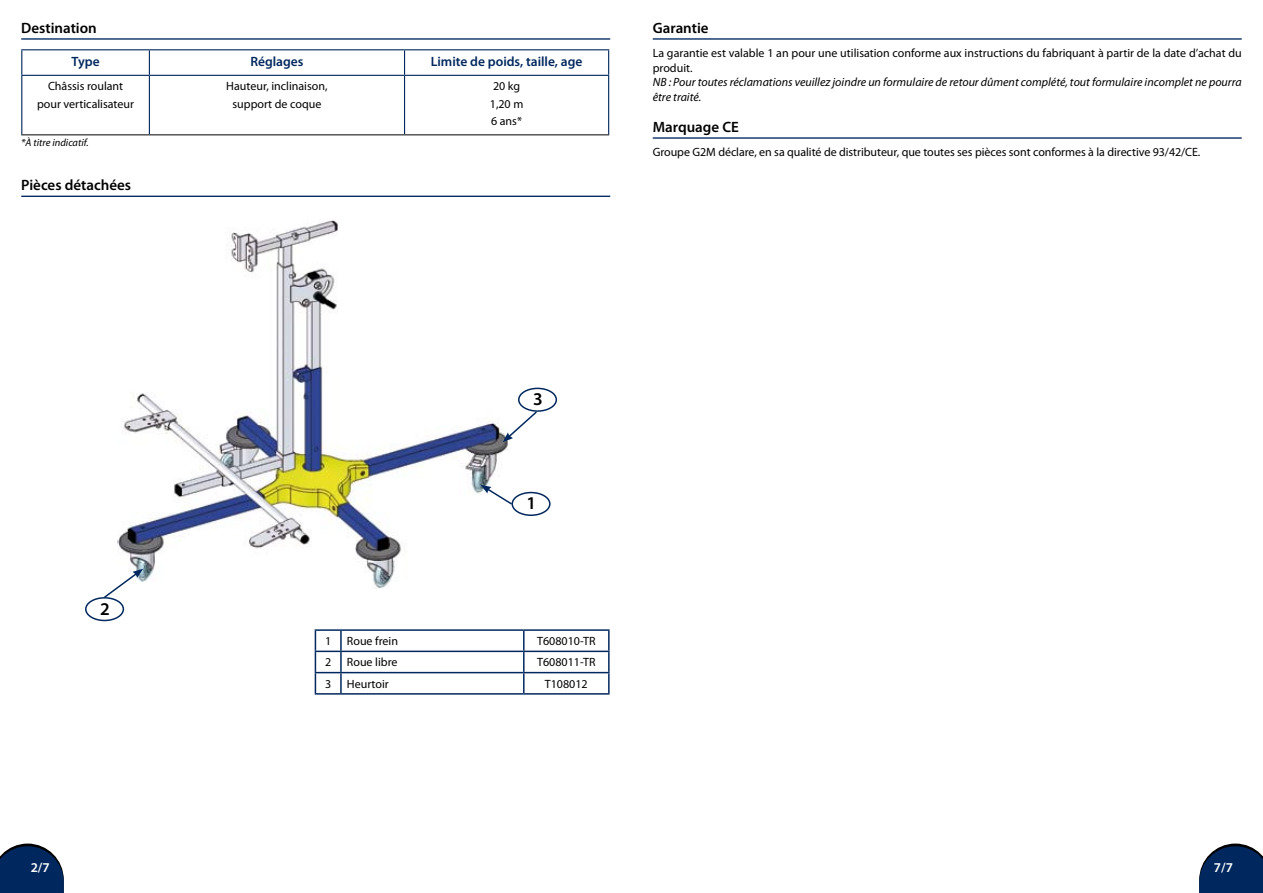
<style>
.page{position:relative;width:1263px;height:893px;background:#fff}
.page>*{position:absolute;margin:0;border:0;box-sizing:border-box;transform-origin:0 0}
.t1{font:600 18px "Myriad Pro";color:#000}
.t2{font:600 15px "Myriad Pro";color:#000}
.t3{font:600 13.5px "Myriad Pro";color:#00285e}
.t4{font:600 13.5px "Myriad Pro";color:#fff}
.t5{font:12px/17.5px "Myriad Pro";color:#000}
.t6{font:italic 12px/14.4px "Myriad Pro";color:#000}
.t7{font:italic 10.5px "Myriad Pro";color:#000}
</style>
<div class="page">
<svg style="left:1199px;top:843px;width:64px;height:50px;background:#22436e"></svg>
<svg style="left:0;top:843px;width:64px;height:50px;background:#22436e"></svg>
<hr style="left:21px;top:38px;width:589px;height:2px;background:#00285e">
<hr style="left:21px;top:196px;width:589px;height:1px;background:#00285e">
<img style="left:118px;top:220px;width:393px;height:369px">
<svg style="left:104px;top:569px;width:39px;height:30px"></svg>
<div style="left:511px;top:492px;width:40px;height:24px;border:2px solid #00285e;border-radius:50%"></div>
<div style="left:85px;top:597px;width:39px;height:24px;border:2px solid #00285e;border-radius:50%"></div>
<div style="left:518px;top:388px;width:39px;height:24px;border:2px solid #00285e;border-radius:50%"></div>
<svg style="left:480px;top:485px;width:34px;height:21px"></svg>
<hr style="left:315px;top:629px;width:26px;height:2px;background:#00285e">
<hr style="left:341px;top:629px;width:183px;height:2px;background:#00285e">
<hr style="left:340px;top:631px;width:2px;height:20px;background:#00285e">
<hr style="left:524px;top:629px;width:86px;height:2px;background:#00285e">
<hr style="left:608px;top:631px;width:2px;height:20px;background:#00285e">
<hr style="left:341px;top:651px;width:183px;height:1px;background:#00285e">
<hr style="left:340px;top:652px;width:2px;height:20px;background:#00285e">
<hr style="left:524px;top:651px;width:86px;height:1px;background:#00285e">
<hr style="left:608px;top:652px;width:2px;height:20px;background:#00285e">
<svg style="left:315px;top:631px;width:26px;height:62px"></svg>
<hr style="left:341px;top:672px;width:183px;height:1px;background:#00285e">
<hr style="left:340px;top:673px;width:2px;height:20px;background:#00285e">
<hr style="left:524px;top:672px;width:86px;height:1px;background:#00285e">
<svg style="left:523px;top:631px;width:1px;height:62px"></svg>
<hr style="left:608px;top:673px;width:2px;height:20px;background:#00285e">
<hr style="left:315px;top:693px;width:26px;height:2px;background:#00285e">
<hr style="left:341px;top:693px;width:183px;height:2px;background:#00285e">
<hr style="left:524px;top:693px;width:86px;height:2px;background:#00285e">
<svg style="left:503px;top:410px;width:35px;height:32px"></svg>
<hr style="left:653px;top:137px;width:589px;height:2px;background:#00285e">
<hr style="left:653px;top:38px;width:589px;height:2px;background:#00285e">
<hr style="left:21px;top:134px;width:128px;height:1px;background:#000">
<hr style="left:149px;top:134px;width:255px;height:1px;background:#000">
<hr style="left:404px;top:134px;width:205px;height:1px;background:#000">
<svg style="left:21px;top:50px;width:1px;height:25px"></svg>
<hr style="left:21px;top:49px;width:128px;height:1px;background:#00285e">
<svg style="left:149px;top:50px;width:1px;height:25px"></svg>
<hr style="left:149px;top:49px;width:255px;height:1px;background:#00285e">
<svg style="left:404px;top:50px;width:1px;height:25px"></svg>
<hr style="left:404px;top:49px;width:205px;height:1px;background:#00285e">
<svg style="left:608px;top:50px;width:1px;height:25px"></svg>
<hr style="left:21px;top:76px;width:1px;height:58px;background:#00285e">
<hr style="left:21px;top:75px;width:128px;height:1px;background:#00285e">
<hr style="left:149px;top:76px;width:1px;height:58px;background:#00285e">
<hr style="left:149px;top:75px;width:255px;height:1px;background:#00285e">
<hr style="left:404px;top:76px;width:1px;height:58px;background:#00285e">
<hr style="left:404px;top:75px;width:205px;height:1px;background:#00285e">
<hr style="left:608px;top:76px;width:1px;height:58px;background:#00285e">
<p class="t2" style="left:21px;top:18px;width:77px">Destination</p>
<p class="t3" style="left:72px;top:53px;width:30px">Type</p>
<p class="t3" style="left:250px;top:53px;width:55px">Réglages</p>
<p class="t3" style="left:431px;top:53px;width:153px">Limite de poids, taille, age</p>
<p class="t5" style="left:37px;top:77px;width:98px;text-align:center">Châssis roulant pour verticalisateur</p>
<p class="t5" style="left:226px;top:77px;width:103px;text-align:center">Hauteur, inclinaison, support de coque</p>
<p class="t5" style="left:490px;top:77px;width:35px">20 kg<br>1,20 m<br>6 ans*</p>
<p class="t7" style="left:21px;top:136px;width:69px">*À titre indicatif.</p>
<p class="t2" style="left:21px;top:175px;width:111px">Pièces détachées</p>
<p class="t2" style="left:653px;top:18px;width:57px">Garantie</p>
<p class="t5" style="left:653px;top:46px;width:590px;line-height:14.4px">La garantie est valable 1 an pour une utilisation conforme aux instructions du fabriquant à partir de la date d’achat du produit.</p>
<p class="t6" style="left:653px;top:75px;width:590px">NB : Pour toutes réclamations veuillez joindre un formulaire de retour dûment complété, tout formulaire incomplet ne pourra être traité.</p>
<p class="t2" style="left:653px;top:117px;width:88px">Marquage CE</p>
<p class="t5" style="left:653px;top:143px;width:549px">Groupe G2M déclare, en sa qualité de distributeur, que toutes ses pièces sont conformes à la directive 93/42/CE.</p>
<h1 class="t1" style="left:100px;top:597px;width:11px">2</h1>
<h1 class="t1" style="left:533px;top:388px;width:11px">3</h1>
<h1 class="t1" style="left:527px;top:492px;width:11px">1</h1>
<p class="t5" style="left:325px;top:632px;width:8px">1</p>
<p class="t5" style="left:347px;top:632px;width:53px">Roue frein</p>
<p class="t5" style="left:537px;top:632px;width:60px">T608010-TR</p>
<p class="t5" style="left:325px;top:653px;width:8px">2</p>
<p class="t5" style="left:347px;top:653px;width:52px">Roue libre</p>
<p class="t5" style="left:537px;top:653px;width:60px">T608011-TR</p>
<p class="t5" style="left:325px;top:675px;width:8px">3</p>
<p class="t5" style="left:347px;top:675px;width:43px">Heurtoir</p>
<p class="t5" style="left:545px;top:675px;width:44px">T108012</p>
<p class="t4" style="left:31px;top:859px;width:21px">2/7</p>
<p class="t4" style="left:1214px;top:859px;width:21px">7/7</p>
</div>
